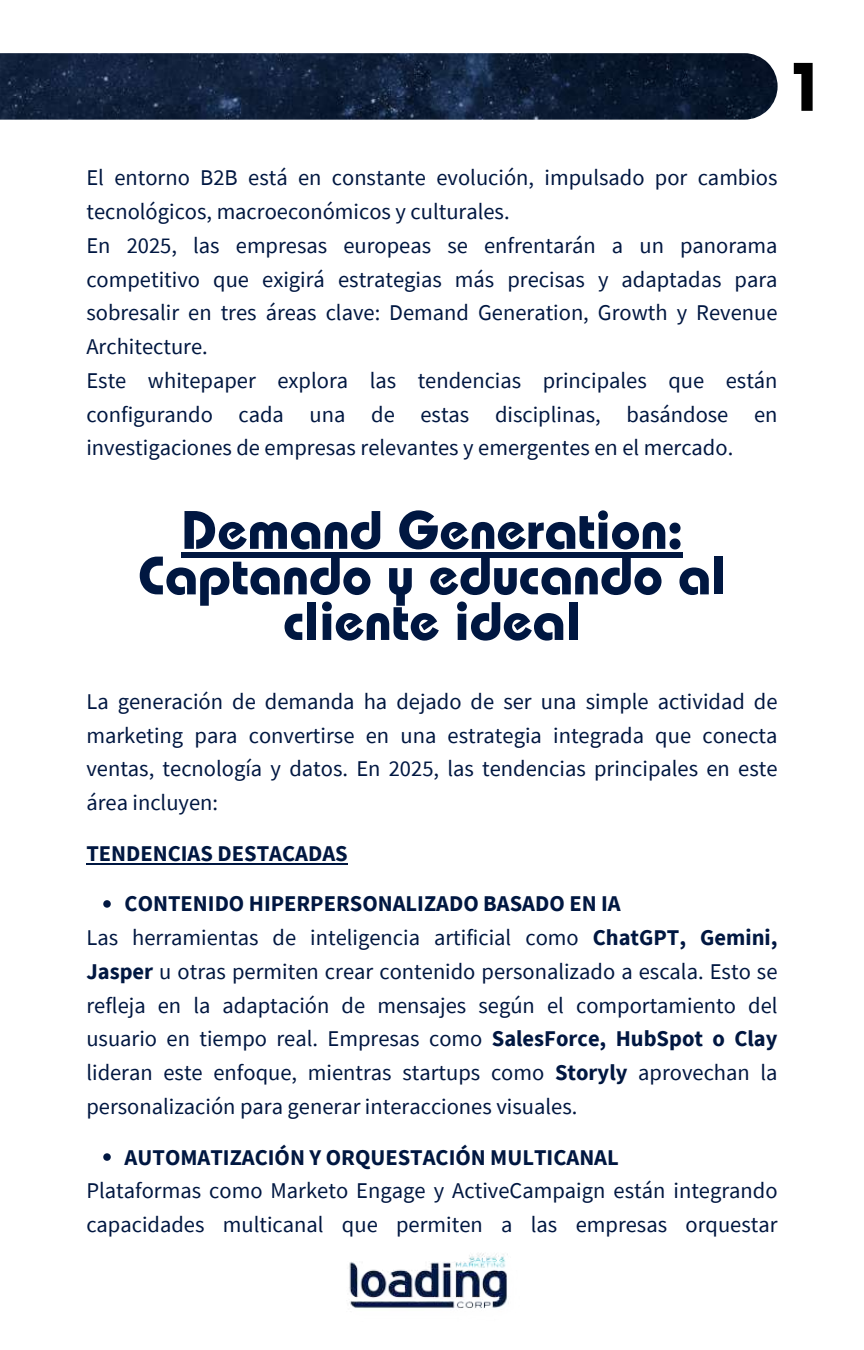
<style>
.page{position:relative;width:864px;height:1350px;background:#fff}
.page>*{position:absolute;margin:0;border:0;box-sizing:border-box;transform-origin:0 0}
.t1{font:700 68.4px "Bauhaus Pro";color:#000}
.t2{font:700 54px/45.4px "Bauhaus Pro";color:#001741;text-align:center}
.t3{font:22.5px/33.8px "Source Sans Pro";color:#001741}
.t4{font:700 22.5px "Source Sans Pro";color:#001741}
.s1{font-weight:700}
</style>
<div class="page">
<img style="left:349px;top:1253px;width:160px;height:55px">
<img style="left:0;top:53px;width:778px;height:67px">
<div style="left:181px;top:552px;width:502px;height:5px;background:#001741"></div>
<hr style="left:86px;top:863px;width:262px;height:2px;background:#001741">
<svg style="left:103px;top:900px;width:8px;height:8px"></svg>
<svg style="left:103px;top:1153px;width:8px;height:8px"></svg>
<h1 class="t1" style="left:787px;top:63px;width:40px">1</h1>
<p class="t3" style="left:86px;top:161px;width:693px">El entorno B2B está en constante evolución, impulsado por cambios tecnológicos, macroeconómicos y culturales.<br>En 2025, las empresas europeas se enfrentarán a un panorama competitivo que exigirá estrategias más precisas y adaptadas para sobresalir en tres áreas clave: Demand Generation, Growth y Revenue Architecture.<br>Este whitepaper explora las tendencias principales que están configurando cada una de estas disciplinas, basándose en investigaciones de empresas relevantes y emergentes en el mercado.</p>
<h2 class="t2" style="left:138px;top:515px;width:590px">Demand Generation:<br>Captando y educando al cliente ideal</h2>
<p class="t3" style="left:86px;top:684px;width:693px;text-align:justify">La generación de demanda ha dejado de ser una simple actividad de marketing para convertirse en una estrategia integrada que conecta ventas, tecnología y datos. En 2025, las tendencias principales en este área incluyen:</p>
<p class="t4" style="left:86px;top:839px;width:263px">TENDENCIAS DESTACADAS</p>
<p class="t3" style="left:86px;top:887px;width:693px;text-indent:38px"><span class="s1">CONTENIDO HIPERPERSONALIZADO BASADO EN IA<br></span>Las herramientas de inteligencia artificial como <span class="s1">ChatGPT, Gemini, Jasper</span> u otras permiten crear contenido personalizado a escala. Esto se refleja en la adaptación de mensajes según el comportamiento del usuario en tiempo real. Empresas como <span class="s1">SalesForce, HubSpot o Clay </span>lideran este enfoque, mientras startups como <span class="s1">Storyly</span> aprovechan la personalización para generar interacciones visuales.</p>
<p class="t4" style="left:125px;top:1142px;width:496px">AUTOMATIZACIÓN Y ORQUESTACIÓN MULTICANAL</p>
<p class="t3" style="left:86px;top:1173px;width:693px">Plataformas como Marketo Engage y ActiveCampaign están integrando capacidades multicanal que permiten a las empresas orquestar</p>
</div>
